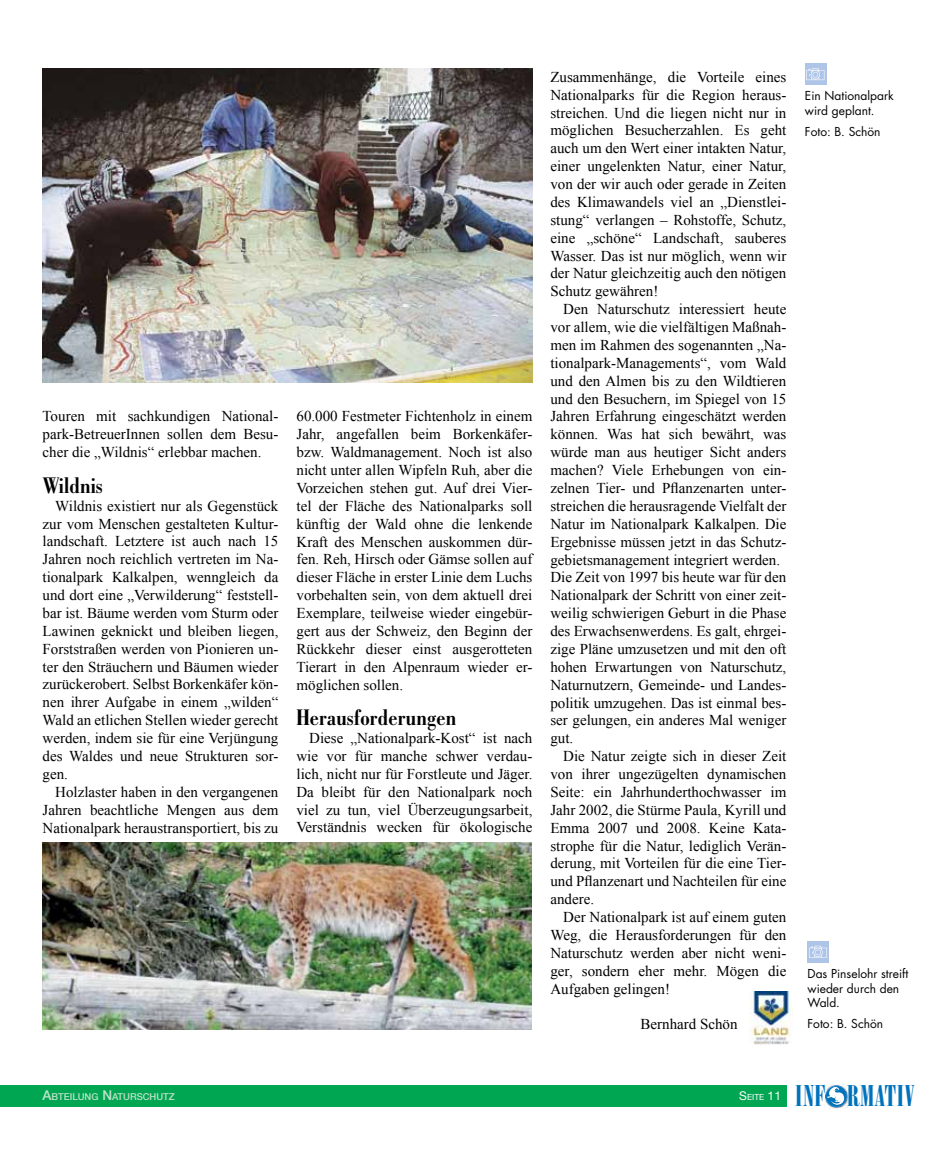
<style>
.page{position:relative;width:936px;height:1149px;background:#fff}
.page>*{position:absolute;margin:0;border:0;box-sizing:border-box;transform-origin:0 0}
.t1{font:28.95px "Bodoni Poster Compressed";letter-spacing:.01em;color:#0072bc}
.t2{font:700 condensed 24px "Bodoni";color:#000}
.t3{font:15px/17.9px "Times New Roman";color:#000;text-align:justify}
.t4{font:12px/14.4px "Futura";color:#000}
.t5{font:500 9.45px "Helvetica Neue";color:#c0e2ca}
.t6{font:8.4px "Helvetica Neue";color:#fff}
.s1{font-size:13.5px}
.s2{font-size:12px}
</style>
<div class="page">
<div style="left:0;top:1084px;width:786px;height:22px;background:#00a651"></div>
<div style="left:825px;top:1085px;width:24px;height:23px;background:#000;opacity:.3"></div>
<img style="left:824px;top:1084px;width:24px;height:23px">
<svg style="left:827px;top:1086px;width:17px;height:18px"></svg>
<img style="left:43px;top:68px;width:489px;height:314px">
<img style="left:43px;top:842px;width:489px;height:187px">
<div style="left:804px;top:64px;width:22px;height:21px;background:#aec5e7"></div>
<svg style="left:806px;top:68px;width:18px;height:12px"></svg>
<div style="left:807px;top:941px;width:21px;height:21px;background:#aec5e7"></div>
<svg style="left:809px;top:945px;width:18px;height:12px"></svg>
<img style="left:749px;top:991px;width:42px;height:52px">
<p class="t3" style="left:43px;top:407px;width:237px">Touren mit sachkundigen National&shy;park-BetreuerInnen sollen dem Besu&shy;cher die „Wildnis“ erlebbar machen.</p>
<h2 class="t2" style="left:43px;top:472px;width:62px">Wildnis</h2>
<p class="t3" style="left:43px;top:496px;width:237px;text-indent:13px">Wildnis existiert nur als Gegenstück zur vom Menschen gestalteten Kultur&shy;landschaft. Letztere ist auch nach 15<br>Jahren noch reichlich vertreten im Na&shy;tionalpark Kalkalpen, wenngleich da und dort eine „Verwilderung“ feststell&shy;bar ist. Bäume werden vom Sturm oder Lawinen geknickt und bleiben liegen, Forststraßen werden von Pionieren un&shy;ter den Sträuchern und Bäumen wieder zurückerobert. Selbst Borkenkäfer kön&shy;nen ihrer Aufgabe in einem „wilden“ Wald an etlichen Stellen wieder gerecht werden, indem sie für eine Verjüngung des Waldes und neue Strukturen sor&shy;gen.</p>
<p class="t3" style="left:43px;top:782px;width:237px;text-indent:13px">Holzlaster haben in den vergangenen Jahren beachtliche Mengen aus dem Nationalpark heraustransportiert, bis zu</p>
<p class="t3" style="left:296px;top:407px;width:237px">60.000 Festmeter Fichtenholz in einem Jahr, angefallen beim Borkenkäfer&shy;bzw. Waldmanagement. Noch ist also nicht unter allen Wipfeln Ruh, aber die Vorzeichen stehen gut. Auf drei Vier&shy;tel der Fläche des Nationalparks soll künftig der Wald ohne die lenkende Kraft des Menschen auskommen dür&shy;fen. Reh, Hirsch oder Gämse sollen auf dieser Fläche in erster Linie dem Luchs vorbehalten sein, von dem aktuell drei Exemplare, teilweise wieder eingebür&shy;gert aus der Schweiz, den Beginn der Rückkehr dieser einst ausgerotteten Tierart in den Alpenraum wieder er&shy;möglichen sollen.</p>
<h2 class="t2" style="left:296px;top:704px;width:161px">Herausforderungen</h2>
<p class="t3" style="left:296px;top:728px;width:237px;text-indent:13px">Diese „Nationalpark-Kost“ ist nach wie vor für manche schwer verdau&shy;lich, nicht nur für Forstleute und Jäger.<br>Da bleibt für den Nationalpark noch viel zu tun, viel Überzeugungsarbeit, Verständnis wecken für ökologische</p>
<p class="t3" style="left:550px;top:67px;width:237px">Zusammenhänge, die Vorteile eines Nationalparks für die Region heraus&shy;streichen. Und die liegen nicht nur in möglichen Besucherzahlen. Es geht auch um den Wert einer intakten Natur, einer ungelenkten Natur, einer Natur, von der wir auch oder gerade in Zeiten des Klimawandels viel an „Dienstlei&shy;stung“ verlangen – Rohstoffe, Schutz, eine „schöne“ Landschaft, sauberes Wasser. Das ist nur möglich, wenn wir der Natur gleichzeitig auch den nötigen Schutz gewähren!</p>
<p class="t3" style="left:550px;top:300px;width:237px;text-align:left;text-indent:13px">Den Naturschutz interessiert heute vor allem, wie die vielfältigen Maßnah&shy;men im Rahmen des sogenannten „Na&shy;tionalpark-Managements“, vom Wald und den Almen bis zu den Wildtieren und den Besuchern, im Spiegel von 15<br>Jahren Erfahrung eingeschätzt werden können. Was hat sich bewährt, was würde man aus heutiger Sicht anders machen? Viele Erhebungen von ein&shy;zelnen Tier- und Pflanzenarten unter&shy;streichen die herausragende Vielfalt der Natur im Nationalpark Kalkalpen. Die Ergebnisse müssen jetzt in das Schutz&shy;gebietsmanagement integriert werden.<br>Die Zeit von 1997 bis heute war für den Nationalpark der Schritt von einer zeit&shy;weilig schwierigen Geburt in die Phase des Erwachsenwerdens. Es galt, ehrgei&shy;zige Pläne umzusetzen und mit den oft hohen Erwartungen von Naturschutz, Naturnutzern, Gemeinde- und Landes&shy;politik umzugehen. Das ist einmal bes&shy;ser gelungen, ein anderes Mal weniger gut.</p>
<p class="t3" style="left:550px;top:746px;width:237px;text-indent:13px">Die Natur zeigte sich in dieser Zeit von ihrer ungezügelten dynamischen Seite: ein Jahrhunderthochwasser im Jahr 2002, die Stürme Paula, Kyrill und Emma 2007 und 2008. Keine Kata&shy;strophe für die Natur, lediglich Verän&shy;derung, mit Vorteilen für die eine Tier&shy;und Pflanzenart und Nachteilen für eine andere.</p>
<p class="t3" style="left:550px;top:907px;width:237px;text-indent:13px">Der Nationalpark ist auf einem guten Weg, die Herausforderungen für den Naturschutz werden aber nicht weni&shy;ger, sondern eher mehr. Mögen die Aufgaben gelingen!</p>
<p class="t3" style="left:640px;top:1014px;width:99px">Bernhard Schön</p>
<p class="t4" style="left:804px;top:89px;width:90px">Ein Nationalpark wird geplant.</p>
<p class="t4" style="left:804px;top:124px;width:77px">Foto: B. Schön</p>
<p class="t4" style="left:807px;top:966px;width:102px">Das Pinselohr streift wieder durch den<br>Wald.</p>
<p class="t4" style="left:807px;top:1016px;width:77px">Foto: B. Schön</p>
<p class="t5" style="left:43px;top:1090px;width:134px"><span class="s1">A</span>BTEILUNG <span class="s1">N</span>ATURSCHUTZ</p>
<p class="t6" style="left:739px;top:1091px;width:43px"><span class="s2">S</span>eite <span class="s2">11</span></p>
<h1 class="t1" style="left:794px;top:1078px;width:121px">INF RMATIV</h1>
</div>
